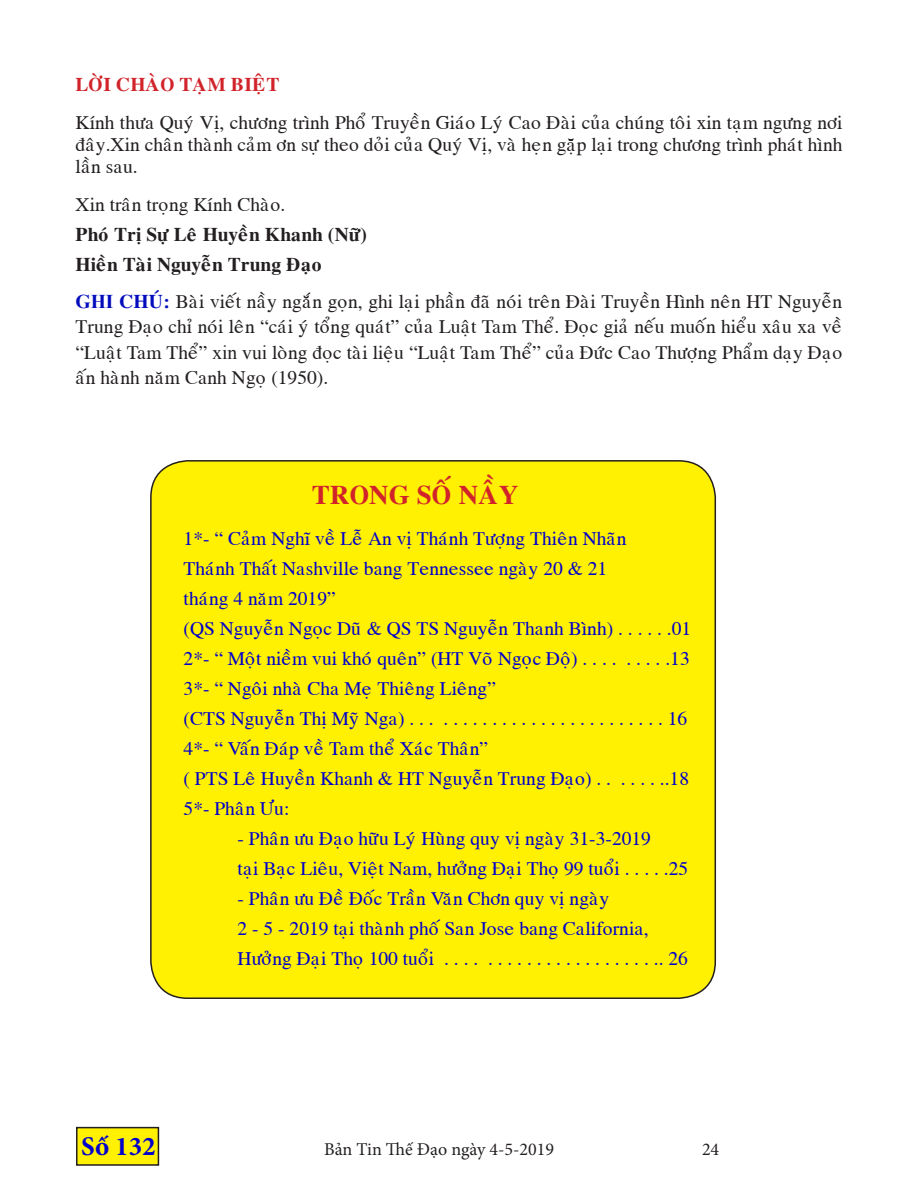
<style>
.page{position:relative;width:918px;height:1188px;background:#fff}
.page>*{position:absolute;margin:0;border:0;box-sizing:border-box;transform-origin:0 0}
.t1{font:27px "VNI Times Bold";color:#d1232a}
.t2{font:700 27px "Minion Pro";color:#00c}
.t3{font:19.5px/30px "VNI Times";color:#00c}
.t4{font:19.5px/25.2px "VNI Times";color:#231f20;text-align:justify}
.t5{font:19.5px/30px "VNI Times Bold";color:#231f20}
.t6{font:19.5px "VNI Times Bold";color:#d1232a}
.t7{font:18px "Minion Pro";color:#231f20}
.s1{font-family:"Times New Roman";font-weight:700;color:#030cbd}
.s2{font-family:"VNI Times Bold";color:#030cbd}
.s3{font-family:"Times New Roman"}
</style>
<div class="page">
<div style="left:77px;top:1128px;width:81px;height:37px;background:#fff101"></div>
<div style="left:76px;top:1127px;width:83px;height:39px;border:2px solid #231f20"></div>
<div style="left:151px;top:461px;width:564px;height:537px;background:#fff101;border-radius:37px"></div>
<p class="t6" style="left:76px;top:69px;width:205px">LÔØI CHAØO TAÏM BIEÄT</p>
<p class="t4" style="left:76px;top:109px;width:768px;line-height:22.5px">Kính thöa Quyù Vò, chöông trình Phoå Truyeàn Giaùo Lyù Cao Ñaøi cuûa chuùng toâi xin taïm ngöng nôi ñaây.Xin chaân thaønh caûm ôn söï theo doûi cuûa Quyù Vò, vaø heïn gaëp laïi trong chöông trình phaùt hình laàn sau.</p>
<p class="t4" style="left:76px;top:190px;width:211px">Xin traân troïng Kính Chaøo.</p>
<p class="t5" style="left:76px;top:217px;width:293px">Phoù Trò Söï Leâ Huyeàn Khanh (Nöõ)<br>Hieàn Taøi Nguyeãn Trung Ñaïo</p>
<p class="t4" style="left:76px;top:287px;width:768px"><span class="s1">GHI</span> <span class="s2">CHUÙ</span><span class="s1">:</span> Baøi vieát naày ngaén goïn, ghi laïi phaàn ñaõ noùi treân Ñaøi Truyeàn Hình neân HT Nguyeãn Trung Ñaïo chæ noùi leân “caùi yù toång quaùt” cuûa Luaät Tam Theå. Ñoïc giaû neáu muoán hieåu xaâu xa veà “Luaät Tam Theå” <span class="s3">xin vui</span> loøng ñoïc taøi lieäu “Luaät Tam Theå” cuûa Ñöùc Cao Thöôïng Phaåm daïy Ñaïo aán haønh naêm Canh Ngoï (1950).</p>
<h1 class="t1" style="left:312px;top:474px;width:208px">TRONG SOÁNAÀY</h1>
<p class="t3" style="left:184px;top:521px;width:509px">1*- “ Caûm Nghó veà Leã An vò Thaùnh Töôïng Thieân Nhaõn<br>Thaùnh Thaát Nashville bang Tennessee ngaøy 20 &amp; 21<br>thaùng 4 naêm 2019”<br>(QS Nguyeãn Ngoïc Duõ &amp; QS TS Nguyeãn Thanh Bình) . . . . . .01<br>2*- “ Moät nieàm vui khoù queân” (HT Voõ Ngoïc Ñoä) . . . . . . . . .13<br>3*- “ Ngoâi nhaø Cha Meï Thieâng Lieâng”<br>(CTS Nguyeãn Thò Myõ Nga) . . . . . . . . . . . . . . . . . . . . . . . . . . 16<br>4*- “ Vaán Ñaùp veà Tam theå Xaùc Thaân”<br>( PTS Leâ Huyeàn Khanh &amp; HT Nguyeãn Trung Ñaïo) . . . . . . ..18<br>5*- Phaân Öu:</p>
<p class="t3" style="left:238px;top:821px;width:452px">- Phaân öu Ñaïo höõu Lyù Huøng quy vò ngaøy 31-3-2019<br>taïi Baïc Lieâu, Vieät Nam, höôûng Ñaïi Thoï 99 tuoåi . . . . .25</p>
<p class="t3" style="left:238px;top:881px;width:452px">- Phaân öu Ñeà Ñoác Traàn Vaên Chôn quy vò ngaøy<br>2 - 5 - 2019 taïi thaønh phoá San Jose bang California,<br>Höôûng Ñaïi Thoï 100 tuoåi . . . . . . . . . . . . . . . . . . . . . .. 26</p>
<h1 class="t2" style="left:81px;top:1128px;width:76px">Số 132</h1>
<p class="t7" style="left:324px;top:1138px;width:232px">Bản Tin Thế Đạo ngày 4-5-2019</p>
<p class="t7" style="left:702px;top:1138px;width:19px">24</p>
</div>
